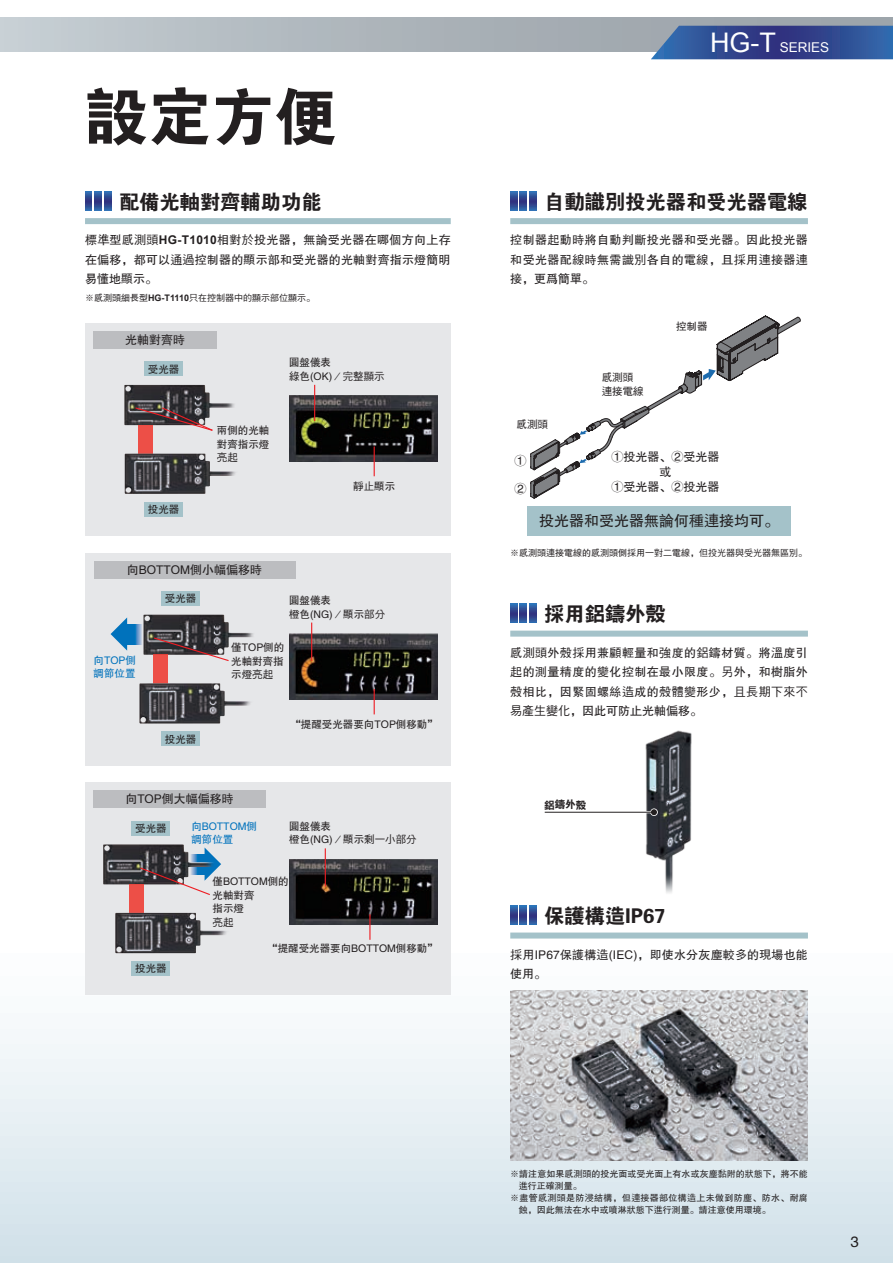
<style>
.page{position:relative;width:893px;height:1263px;background:#fff}
.page>*{position:absolute;margin:0;border:0;box-sizing:border-box;transform-origin:0 0}
.t1{font:63px "FZDHTFW GB1 0";color:#231f20}
.t2{font:20.25px "FZDHTFW GB1 0";color:#231f20}
.t3{font:20.25px "DF Hei Std W9";color:#231f20}
.t4{font:15px "FZHTFW GB1 0";color:#231f20}
.t5{font:13.5px "Arial";color:#fff}
.t6{font:12px/19.5px "FZHTFW GB1 0";letter-spacing:.015em;color:#231f20;text-align:justify}
.t7{font:12px "FZDHTFW GB1 0";color:#231f20}
.t8{font:10.5px/13.5px "FZHTFW GB1 0";color:#231f20}
.t9{font:10.5px/13.5px "FZHTFW GB1 0";color:#0072bc}
.t10{font:10.5px/13.5px "DF Hei Std W5";color:#231f20}
.t11{font:10.5px "DF Hei Std W9";color:#231f20}
.t12{font:9px "FZHTFW GB1 0";color:#231f20}
.t13{font:9px "DF Hei Std W5";color:#231f20}
.t14{font:9px "FZHTFW GB1 0";letter-spacing:.035em;color:#231f20}
.s1{font-family:"DF Hei Std W5"}
.s2{font-family:"Arial";font-weight:700}
.s3{font-family:"FZHTFW GB1 0"}
.s4{font-size:27px}
.s5{font-family:"DF Hei Std W9"}
.s6{font-family:"FZDHTFW GB1 0"}
</style>
<div class="page">
<div style="left:0;top:936px;width:893px;height:327px;background:linear-gradient(to bottom,#fff,#d2e1ea)"></div>
<div style="left:85px;top:323px;width:366px;height:213px;background:#e6e7e9"></div>
<div style="left:85px;top:553px;width:366px;height:212px;background:#e6e7e9"></div>
<div style="left:85px;top:782px;width:366px;height:213px;background:#e6e7e9"></div>
<svg style="left:111px;top:617px;width:16px;height:34px"></svg>
<svg style="left:125px;top:624px;width:17px;height:20px"></svg>
<img style="left:103px;top:844px;width:81px;height:40px">
<img style="left:143px;top:614px;width:110px;height:41px">
<img style="left:124px;top:385px;width:110px;height:40px">
<img style="left:645px;top:730px;width:47px;height:163px">
<img style="left:289px;top:859px;width:149px;height:66px">
<img style="left:289px;top:395px;width:149px;height:66px">
<img style="left:289px;top:634px;width:149px;height:65px">
<div style="left:0;top:17px;width:893px;height:34px;background:linear-gradient(to right,#c4ccd0,#9199a3)"></div>
<svg style="left:651px;top:26px;width:242px;height:33px;background:#375094"></svg>
<div style="left:145px;top:361px;width:38px;height:15px;background:#a4c2c9"></div>
<div style="left:162px;top:591px;width:38px;height:15px;background:#a4c2c9"></div>
<div style="left:132px;top:821px;width:38px;height:15px;background:#a4c2c9"></div>
<div style="left:94px;top:332px;width:123px;height:17px;background:#bcbdc0"></div>
<div style="left:94px;top:561px;width:202px;height:17px;background:#bcbdc0"></div>
<div style="left:94px;top:791px;width:172px;height:17px;background:#bcbdc0"></div>
<svg style="left:530px;top:315px;width:271px;height:184px"></svg>
<div style="left:145px;top:502px;width:38px;height:15px;background:#a4c2c9"></div>
<div style="left:162px;top:731px;width:38px;height:15px;background:#a4c2c9"></div>
<div style="left:132px;top:961px;width:38px;height:15px;background:#a4c2c9"></div>
<div style="left:527px;top:506px;width:264px;height:30px;background:#a4c2c9"></div>
<svg style="left:153px;top:637px;width:77px;height:24px"></svg>
<svg style="left:139px;top:847px;width:82px;height:49px"></svg>
<svg style="left:134px;top:406px;width:80px;height:26px"></svg>
<hr style="left:374px;top:446px;width:1px;height:30px;background:#ee1d23">
<svg style="left:374px;top:689px;width:1px;height:25px"></svg>
<svg style="left:369px;top:914px;width:1px;height:26px"></svg>
<hr style="left:314px;top:385px;width:1px;height:36px;background:#ee1d23">
<hr style="left:311px;top:622px;width:1px;height:39px;background:#ee1d23">
<hr style="left:325px;top:848px;width:1px;height:39px;background:#ee1d23">
<img style="left:510px;top:991px;width:298px;height:170px">
<hr style="left:509px;top:811px;width:145px;height:2px;background:#fff">
<svg style="left:650px;top:808px;width:8px;height:8px"></svg>
<hr style="left:545px;top:812px;width:109px;height:1px;background:#231f20">
<svg style="left:651px;top:809px;width:6px;height:6px"></svg>
<div style="left:85px;top:218px;width:366px;height:6px;background:#a4c2c9"></div>
<div style="left:510px;top:631px;width:298px;height:6px;background:#a4c2c9"></div>
<div style="left:510px;top:218px;width:298px;height:6px;background:#a4c2c9"></div>
<div style="left:510px;top:932px;width:298px;height:6px;background:#a4c2c9"></div>
<svg style="left:85px;top:191px;width:7px;height:19px"></svg>
<svg style="left:95px;top:191px;width:6px;height:19px"></svg>
<svg style="left:104px;top:191px;width:7px;height:19px"></svg>
<svg style="left:510px;top:604px;width:7px;height:19px"></svg>
<svg style="left:520px;top:604px;width:7px;height:19px"></svg>
<svg style="left:529px;top:604px;width:7px;height:19px"></svg>
<svg style="left:510px;top:191px;width:7px;height:19px"></svg>
<svg style="left:520px;top:191px;width:7px;height:19px"></svg>
<svg style="left:529px;top:191px;width:7px;height:19px"></svg>
<svg style="left:510px;top:906px;width:7px;height:19px"></svg>
<svg style="left:520px;top:906px;width:7px;height:19px"></svg>
<svg style="left:529px;top:906px;width:7px;height:19px"></svg>
<div style="left:139px;top:425px;width:14px;height:29px;background:#ed4f47"></div>
<img style="left:125px;top:453px;width:111px;height:41px">
<div style="left:153px;top:655px;width:15px;height:29px;background:#ed4f47"></div>
<img style="left:139px;top:683px;width:112px;height:40px">
<div style="left:129px;top:884px;width:14px;height:30px;background:#ed4f47"></div>
<img style="left:115px;top:913px;width:112px;height:40px">
<h1 class="t1" style="left:85px;top:83px;width:253px">设定方便</h1>
<h2 class="t2" style="left:119px;top:191px;width:204px">配备光轴对齐辅助功能</h2>
<p class="t6" style="left:85px;top:230px;width:367px">标准型<span class="s1">感測頭</span><span class="s2">HG-T1010</span>相对<span class="s1">於</span>投光器，无论受光器在哪个方向上存在<span class="s1">偏</span>移，都可以<span class="s1">通過</span>控制器的显示部和受光器的光轴对齐指示灯简明易懂地显示。</p>
<p class="t13" style="left:85px;top:293px;width:232px"><span class="s3">※</span>感測頭<span class="s3">细长型</span><span class="s2">HG-T1110</span>只在控制器中的顯示部位顯示<span class="s3">。</span></p>
<p class="t6" style="left:125px;top:330px;width:61px">光轴对齐时</p>
<p class="t8" style="left:148px;top:362px;width:33px">受光器</p>
<p class="t8" style="left:148px;top:503px;width:33px">投光器</p>
<p class="t8" style="left:217px;top:424px;width:54px">两侧的光轴对齐指示灯</p>
<p class="t10" style="left:217px;top:451px;width:22px">亮起</p>
<p class="t6" style="left:127px;top:560px;width:137px">向BOTTOM侧小幅<span class="s1">偏</span>移时</p>
<p class="t8" style="left:165px;top:592px;width:33px">受光器</p>
<p class="t8" style="left:289px;top:356px;width:97px">圆盘仪表<br><span class="s1">綠</span>色(OK)／<span class="s1">完整顯示</span></p>
<p class="t10" style="left:353px;top:479px;width:43px">靜止<span class="s3">显示</span></p>
<p class="t8" style="left:289px;top:594px;width:98px">圆盘仪表<br>橙色(NG)／显示<span class="s1">部分</span></p>
<p class="t9" style="left:94px;top:654px;width:44px">向TOP侧调节位置</p>
<p class="t8" style="left:165px;top:732px;width:33px">投光器</p>
<p class="t8" style="left:231px;top:641px;width:54px;text-align:justify">仅TOP侧的光轴对齐指示灯<span class="s1">亮起</span></p>
<p class="t8" style="left:290px;top:717px;width:149px">“提醒受光器要向TOP侧移动”</p>
<p class="t6" style="left:125px;top:790px;width:110px">向TOP侧大幅<span class="s1">偏</span>移时</p>
<p class="t8" style="left:135px;top:822px;width:33px">受光器</p>
<p class="t8" style="left:135px;top:962px;width:33px">投光器</p>
<p class="t9" style="left:191px;top:819px;width:67px">向BOTTOM侧调节位置</p>
<p class="t8" style="left:289px;top:819px;width:129px">圆盘仪表<br>橙色(NG)／显示<span class="s1">剩一小部分</span></p>
<p class="t8" style="left:213px;top:875px;width:78px">仅BOTTOM侧的光轴对齐<br>指示灯</p>
<p class="t10" style="left:213px;top:915px;width:22px">亮起</p>
<p class="t8" style="left:267px;top:942px;width:172px">“提醒受光器要向BOTTOM侧移动”</p>
<p class="t5" style="left:710px;top:38px;width:121px"><span class="s4">HG-T</span> SERIES</p>
<h2 class="t2" style="left:544px;top:191px;width:265px">自动识<span class="s5">別</span>投光器和受光器电<span class="s5">線</span></h2>
<p class="t6" style="left:510px;top:230px;width:299px">控制器<span class="s1">起</span>动时将自动判断投光器和受光器。因此投光器和受光器配<span class="s1">線</span>时无需识<span class="s1">別</span>各自的电<span class="s1">線</span>，且<span class="s1">採</span>用<span class="s1">連</span>接器<span class="s1">連</span>接，更为简单。</p>
<p class="t10" style="left:517px;top:417px;width:33px">感測頭</p>
<p class="t7" style="left:514px;top:455px;width:13px">①</p>
<p class="t7" style="left:514px;top:483px;width:13px">②</p>
<p class="t10" style="left:602px;top:370px;width:43px">感測頭連<span class="s3">接电</span>線</p>
<p class="t8" style="left:676px;top:320px;width:33px">控制器</p>
<p class="t6" style="left:611px;top:449px;width:109px;line-height:15px;text-align:center">①投光器、②受光器或<br>①受光器、②投光器</p>
<p class="t4" style="left:539px;top:513px;width:242px">投光器和受光器无论何种<span class="s1">連</span>接均可。</p>
<p class="t13" style="left:510px;top:548px;width:298px"><span class="s3">※</span>感測頭連<span class="s3">接电</span>線<span class="s3">的</span>感測頭<span class="s3">侧</span>採<span class="s3">用</span>一對二<span class="s3">电</span>線<span class="s3">，</span>但投光器與受光器無區別<span class="s3">。</span></p>
<h2 class="t3" style="left:544px;top:603px;width:123px">採<span class="s6">用</span>鋁<span class="s6">铸外</span>殼</h2>
<p class="t6" style="left:510px;top:643px;width:299px"><span class="s1">感測頭</span>外<span class="s1">殼採</span>用兼<span class="s1">顧</span>轻量和<span class="s1">強</span>度的<span class="s1">鋁</span>铸材质。将<span class="s1">溫</span>度引<span class="s1">起</span>的测量精度的变化控制在最小限度。<span class="s1">另</span>外，和树脂外<span class="s1">殼</span>相比，因紧固螺丝<span class="s1">造</span>成的<span class="s1">殼體</span>变形少，<span class="s1">且長期下來不易產生變化</span>，因此可防止光轴<span class="s1">偏</span>移。</p>
<p class="t11" style="left:544px;top:799px;width:43px">鋁<span class="s6">铸外</span>殼</p>
<h2 class="t2" style="left:544px;top:905px;width:123px">保护构<span class="s5">造</span>IP67</h2>
<p class="t6" style="left:510px;top:945px;width:299px"><span class="s1">採</span>用IP67保护构<span class="s1">造</span>(IEC)，即使水分灰尘较<span class="s1">多</span>的现场也能使用。</p>
<p class="t12" style="left:510px;top:1169px;width:299px">※请注意如果<span class="s1">感測頭</span>的投光面或受光面上有水或灰尘<span class="s1">黏</span>附的状态下，将不能</p>
<p class="t12" style="left:519px;top:1181px;width:64px"><span class="s1">進</span>行正确测量。</p>
<p class="t14" style="left:510px;top:1193px;width:299px">※尽管<span class="s1">感測頭</span>是防<span class="s1">浸</span>结构，但<span class="s1">連</span>接器部位构<span class="s1">造</span>上未做到防尘、防水、耐腐</p>
<p class="t12" style="left:519px;top:1205px;width:253px">蚀，因此无法在水中或喷淋状态下<span class="s1">進</span>行测量。请注意使用环境。</p>
<p class="t4" style="left:850px;top:1233px;width:10px">3</p>
</div>
